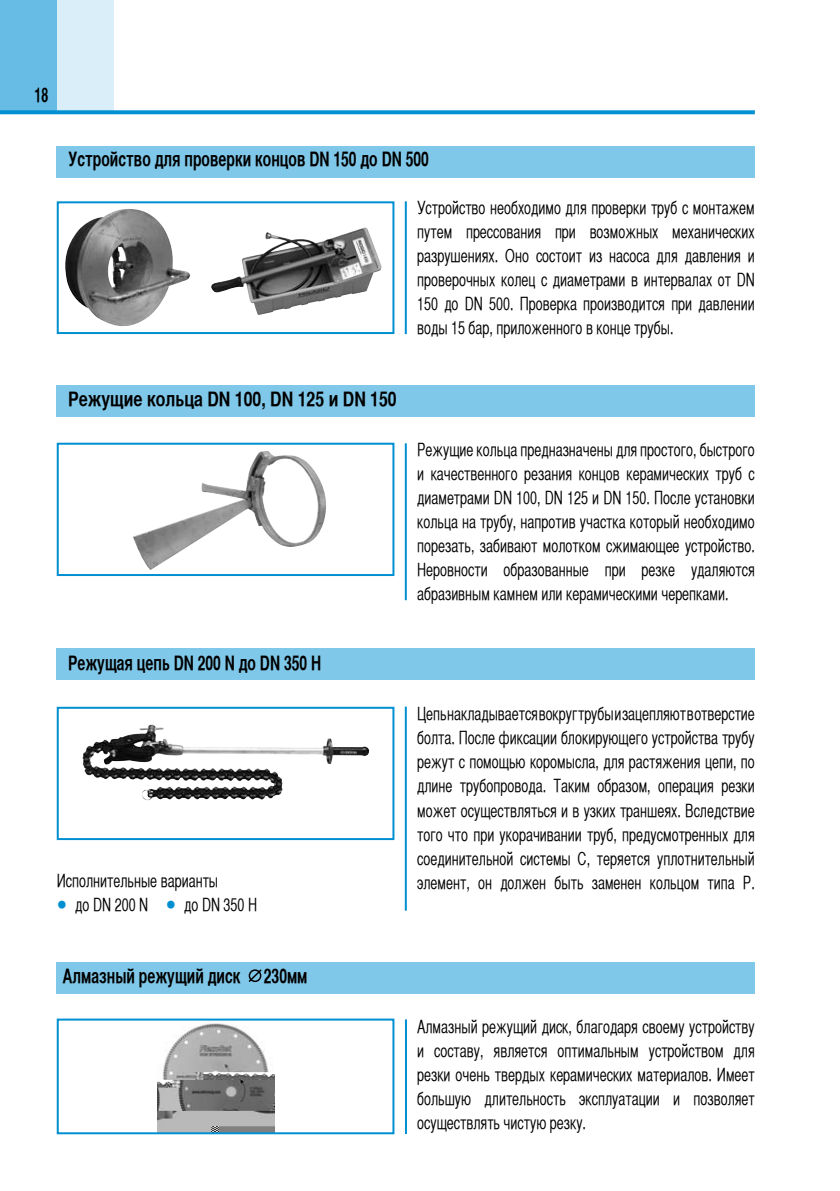
<style>
.page{position:relative;width:840px;height:1191px;background:#fff}
.page>*{position:absolute;margin:0;border:0;box-sizing:border-box;transform-origin:0 0}
.t1{font:20px "Helvetica CY Bold";color:#000;scale:.85 1}
.t2{font:20px "Helvetica CY Bold";color:#000}
.t3{font:20px "Helvetica CY Bold";color:#000;scale:.75 1}
.t4{font:18px/24px "Helvetica CY Plain";color:#000;text-align:justify;scale:.85 1}
.s1{font-size:36px;color:#0090d2}
</style>
<div class="page">
<div style="left:0;top:0;width:113px;height:113px;background:#d9eef8"></div>
<div style="left:0;top:0;width:57px;height:113px;background:#66bce4"></div>
<svg style="left:0;top:110px;width:754px;height:4px;background:#1197d5"></svg>
<div style="left:57px;top:962px;width:697px;height:31px;background:#80c8e9"></div>
<div style="left:57px;top:146px;width:697px;height:31px;background:#80c8e9"></div>
<div style="left:57px;top:385px;width:697px;height:31px;background:#80c8e9"></div>
<div style="left:57px;top:648px;width:697px;height:31px;background:#80c8e9"></div>
<img style="left:65px;top:209px;width:126px;height:118px">
<div style="left:57px;top:201px;width:337px;height:133px;border:2px solid #0090d2"></div>
<img style="left:211px;top:227px;width:170px;height:88px">
<img style="left:133px;top:451px;width:193px;height:119px">
<div style="left:57px;top:443px;width:337px;height:133px;border:2px solid #0090d2"></div>
<img style="left:90px;top:750px;width:274px;height:48px">
<div style="left:57px;top:707px;width:337px;height:133px;border:2px solid #0090d2"></div>
<hr style="left:404px;top:201px;width:2px;height:133px;background:#0090d2">
<hr style="left:404px;top:443px;width:2px;height:157px;background:#0090d2">
<hr style="left:404px;top:706px;width:2px;height:204px;background:#0090d2">
<svg style="left:248px;top:969px;width:14px;height:14px"></svg>
<img style="left:157px;top:1023px;width:117px;height:108px">
<div style="left:57px;top:1018px;width:337px;height:116px;border:2px solid #0090d2"></div>
<hr style="left:405px;top:1019px;width:2px;height:115px;background:#0090d2">
<p class="t3" style="left:35px;top:82px;width:20px">18</p>
<p class="t1" style="left:68px;top:147px;width:426px">Устройство для проверки концов DN 150 до DN 500</p>
<p class="t4" style="left:417px;top:196px;width:398px">Устройство необходимо для проверки труб с монтажем путем прессования при возможных механических разрушениях. Оно состоит из насоса для давления и проверочных колец с диаметрами в интервалах от DN 150 до DN 500. Проверка производится при давлении воды 15 бар, приложенного в конце трубы.</p>
<p class="t2" style="left:68px;top:387px;width:330px">Режущие кольца DN 100, DN 125 и DN 150</p>
<p class="t1" style="left:68px;top:651px;width:299px">Режущая цепь DN 200 N до DN 350 H</p>
<p class="t4" style="left:57px;top:868px;width:191px">Исполнительные варианты</p>
<p class="t4" style="left:57px;top:892px;width:237px"><span class="s1">•</span> до DN 200 N <span class="s1">•</span> до DN 350 H</p>
<p class="t4" style="left:417px;top:438px;width:398px">Режущие кольца предназначены для простого, быстрого и качественного резания концов керамических труб с диаметрами DN 100, DN 125 и DN 150. После установки кольца на трубу, напротив участка который необходимо порезать, забивают молотком сжимающее устройство.<br>Неровности образованные при резке удаляются абразивным камнем или керамическими черепками.</p>
<p class="t4" style="left:417px;top:702px;width:398px">Цепь накладывается вокруг трубы и зацепляют в отверстие болта. После фиксации блокирующего устройства трубу режут с помощью коромысла, для растяжения цепи, по длине трубопровода. Таким образом, операция резки может осуществляться и в узких траншеях. Вследствие того что при укорачивании труб, предусмотренных для соединительной системы С, теряется уплотнительный элемент, он должен быть заменен кольцом типа Р.</p>
<p class="t1" style="left:62px;top:963px;width:289px">Алмазный режущий диск 230мм</p>
<p class="t4" style="left:417px;top:1014px;width:398px">Алмазный режущий диск, благодаря своему устройству и составу, является оптимальным устройством для резки очень твердых керамических материалов. Имеет большую длительность эксплуатации и позволяет осуществлять чистую резку.</p>
</div>
